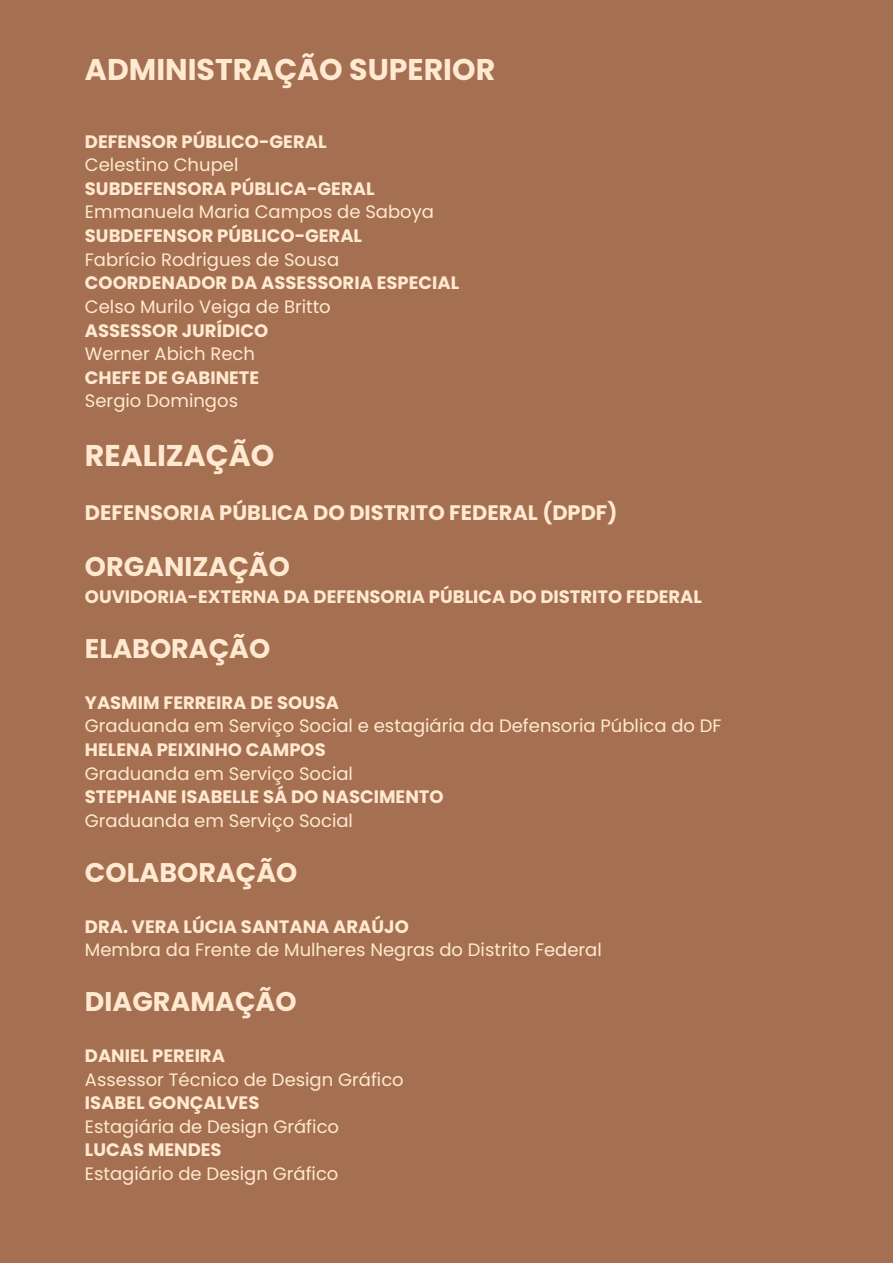
<style>
.page{position:relative;width:893px;height:1264px;background:#fff}
.page>*{position:absolute;margin:0;border:0;box-sizing:border-box;transform-origin:0 0}
.t1{font:700 30px "Poppins";color:#ffe9d1}
.t2{font:700 27px "Poppins";color:#ffe9d1}
.t3{font:700 21px "Poppins";color:#ffe9d1}
.t4{font:18px "Poppins";color:#ffe9d1}
.t5{font:700 18px "Poppins";color:#ffe9d1}
</style>
<div class="page">
<div style="left:0;top:0;width:892px;height:1262px;background:#a57051"></div>
<p class="t1" style="left:85px;top:49px;width:412px">ADMINISTRAÇÃO SUPERIOR</p>
<p class="t5" style="left:85px;top:129px;width:243px">DEFENSOR PÚBLICO-GERAL</p>
<p class="t4" style="left:85px;top:152px;width:155px">Celestino Chupel</p>
<p class="t5" style="left:85px;top:176px;width:291px">SUBDEFENSORA PÚBLICA-GERAL</p>
<p class="t4" style="left:85px;top:199px;width:350px">Emmanuela Maria Campos de Saboya</p>
<p class="t5" style="left:85px;top:223px;width:279px">SUBDEFENSOR PÚBLICO-GERAL</p>
<p class="t4" style="left:85px;top:247px;width:256px">Fabrício Rodrigues de Sousa</p>
<p class="t5" style="left:85px;top:270px;width:376px">COORDENADOR DA ASSESSORIA ESPECIAL</p>
<p class="t4" style="left:85px;top:294px;width:247px">Celso Murilo Veiga de Britto</p>
<p class="t5" style="left:85px;top:317px;width:185px">ASSESSOR JURÍDICO</p>
<p class="t4" style="left:85px;top:341px;width:172px">Werner Abich Rech</p>
<p class="t5" style="left:85px;top:365px;width:176px">CHEFE DE GABINETE</p>
<p class="t4" style="left:85px;top:388px;width:155px">Sergio Domingos</p>
<p class="t1" style="left:85px;top:434px;width:191px">REALIZAÇÃO</p>
<p class="t3" style="left:85px;top:498px;width:534px">DEFENSORIA PÚBLICA DO DISTRITO FEDERAL (DPDF)</p>
<p class="t2" style="left:85px;top:547px;width:206px">ORGANIZAÇÃO</p>
<p class="t5" style="left:85px;top:584px;width:618px">OUVIDORIA-EXTERNA DA DEFENSORIA PÚBLICA DO DISTRITO FEDERAL</p>
<p class="t2" style="left:85px;top:630px;width:187px">ELABORAÇÃO</p>
<p class="t5" style="left:85px;top:690px;width:256px">YASMIM FERREIRA DE SOUSA</p>
<p class="t4" style="left:85px;top:713px;width:638px">Graduanda em Serviço Social e estagiária da Defensoria Pública do DF</p>
<p class="t5" style="left:85px;top:737px;width:242px">HELENA PEIXINHO CAMPOS</p>
<p class="t4" style="left:85px;top:760px;width:269px">Graduanda em Serviço Social</p>
<p class="t5" style="left:85px;top:784px;width:360px">STEPHANE ISABELLE SÁ DO NASCIMENTO</p>
<p class="t4" style="left:85px;top:808px;width:269px">Graduanda em Serviço Social</p>
<p class="t2" style="left:85px;top:853px;width:214px">COLABORAÇÃO</p>
<p class="t5" style="left:85px;top:913px;width:325px">DRA. VERA LÚCIA SANTANA ARAÚJO</p>
<p class="t4" style="left:85px;top:937px;width:518px">Membra da Frente de Mulheres Negras do Distrito Federal</p>
<p class="t2" style="left:85px;top:982px;width:213px">DIAGRAMAÇÃO</p>
<p class="t5" style="left:85px;top:1042px;width:141px">DANIEL PEREIRA</p>
<p class="t4" style="left:85px;top:1066px;width:320px">Assessor Técnico de Design Gráfico</p>
<p class="t5" style="left:85px;top:1090px;width:176px">ISABEL GONÇALVES</p>
<p class="t4" style="left:85px;top:1113px;width:256px">Estagiária de Design Gráfico</p>
<p class="t5" style="left:85px;top:1137px;width:138px">LUCAS MENDES</p>
<p class="t4" style="left:85px;top:1161px;width:255px">Estagiário de Design Gráfico</p>
</div>
